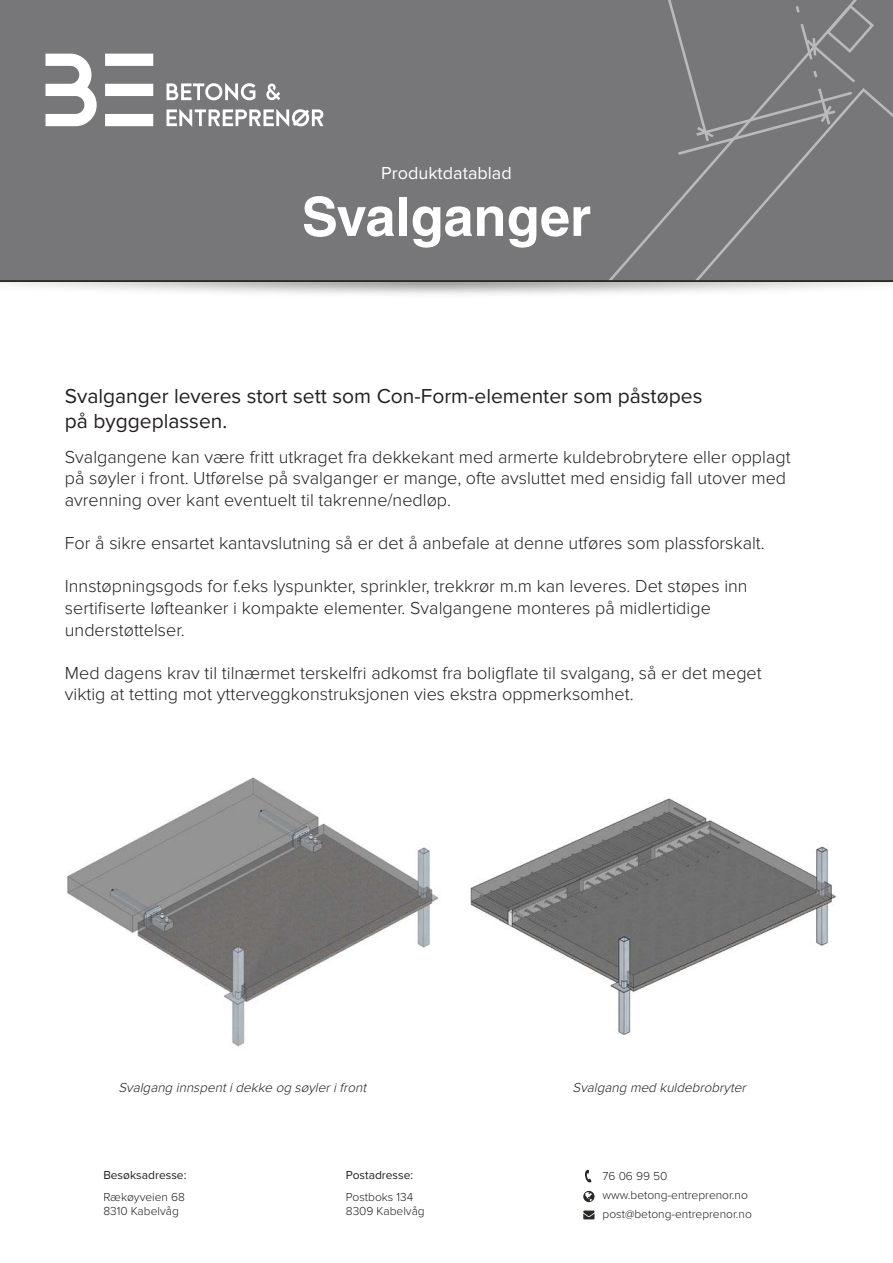
<style>
.page{position:relative;width:893px;height:1263px;background:#fff}
.page>*{position:absolute;margin:0;border:0;box-sizing:border-box;transform-origin:0 0}
.t1{font:700 54px "Helvetica LT Std";color:#fff}
.Ingress{font:21px/25.2px "Proxima Nova";color:#231f20}
.Brødtekst_Light{font:300 18px/21.6px "Proxima Nova";color:#231f20}
.t2{font:18px "Proxima Nova";color:#fff}
.bildetekst{font:italic 300 13.5px "Proxima Nova";color:#231f20}
.t3{font:300 12px "Proxima Nova";color:#231f20}
.t4{font:12px "Proxima Nova";color:#231f20}
</style>
<div class="page">
<svg style="left:585px;top:1170px;width:7px;height:12px"></svg>
<svg style="left:583px;top:1210px;width:11px;height:9px"></svg>
<svg style="left:583px;top:1191px;width:11px;height:11px"></svg>
<img style="left:67px;top:777px;width:372px;height:270px">
<img style="left:470px;top:798px;width:366px;height:236px">
<div style="left:0;top:0;width:893px;height:281px;background:#77777a"></div>
<svg style="left:167px;top:83px;width:88px;height:18px"></svg>
<svg style="left:266px;top:84px;width:14px;height:16px"></svg>
<svg style="left:167px;top:109px;width:156px;height:18px"></svg>
<svg style="left:46px;top:54px;width:51px;height:72px"></svg>
<svg style="left:105px;top:84px;width:48px;height:12px"></svg>
<svg style="left:105px;top:114px;width:48px;height:12px"></svg>
<svg style="left:105px;top:54px;width:48px;height:12px"></svg>
<svg style="left:609px;top:218px;width:144px;height:62px"></svg>
<svg style="left:663px;top:0;width:213px;height:218px"></svg>
<hr style="left:0;top:280px;width:893px;height:2px;background:#282b25">
<p class="t2" style="left:381px;top:163px;width:132px">Produktdatablad</p>
<p class="t1" style="left:302px;top:184px;width:291px">Svalganger</p>
<p class="Ingress" style="left:65px;top:384px;width:639px">Svalganger leveres stort sett som Con-Form-elementer som påstøpes på byggeplassen.</p>
<p class="Brødtekst_Light" style="left:65px;top:446px;width:727px">Svalgangene kan være fritt utkraget fra dekkekant med armerte kuldebrobrytere eller opplagt på søyler i front. Utførelse på svalganger er mange, ofte avsluttet med ensidig fall utover med avrenning over kant eventuelt til takrenne/nedløp.</p>
<p class="Brødtekst_Light" style="left:65px;top:533px;width:701px">For å sikre ensartet kantavslutning så er det å anbefale at denne utføres som plassforskalt.</p>
<p class="Brødtekst_Light" style="left:65px;top:576px;width:684px">Innstøpningsgods for f.eks lyspunkter, sprinkler, trekkrør m.m kan leveres. Det støpes inn sertifiserte løfteanker i kompakte elementer. Svalgangene monteres på midlertidige understøttelser.</p>
<p class="Brødtekst_Light" style="left:65px;top:662px;width:698px">Med dagens krav til tilnærmet terskelfri adkomst fra boligflate til svalgang, så er det meget viktig at tetting mot ytterveggkonstruksjonen vies ekstra oppmerksomhet.</p>
<p class="bildetekst" style="left:118px;top:1080px;width:253px">Svalgang innspentidekke og søylerifront</p>
<p class="bildetekst" style="left:573px;top:1080px;width:178px">Svalgang med kuldebrobryter</p>
<p class="t4" style="left:103px;top:1168px;width:85px">Besøksadresse:</p>
<p class="t3" style="left:103px;top:1189px;width:83px">Rækøyveien 68</p>
<p class="t3" style="left:103px;top:1204px;width:77px">8310 Kabelvåg</p>
<p class="t4" style="left:346px;top:1168px;width:69px">Postadresse:</p>
<p class="t3" style="left:346px;top:1189px;width:69px">Postboks 134</p>
<p class="t3" style="left:346px;top:1204px;width:80px">8309 Kabelvåg</p>
<p class="t3" style="left:602px;top:1169px;width:66px">76 06 99 50</p>
<p class="t3" style="left:602px;top:1188px;width:147px">www.betong-entreprenor.no</p>
<p class="t3" style="left:602px;top:1207px;width:151px">post@betong-entreprenor.no</p>
</div>
